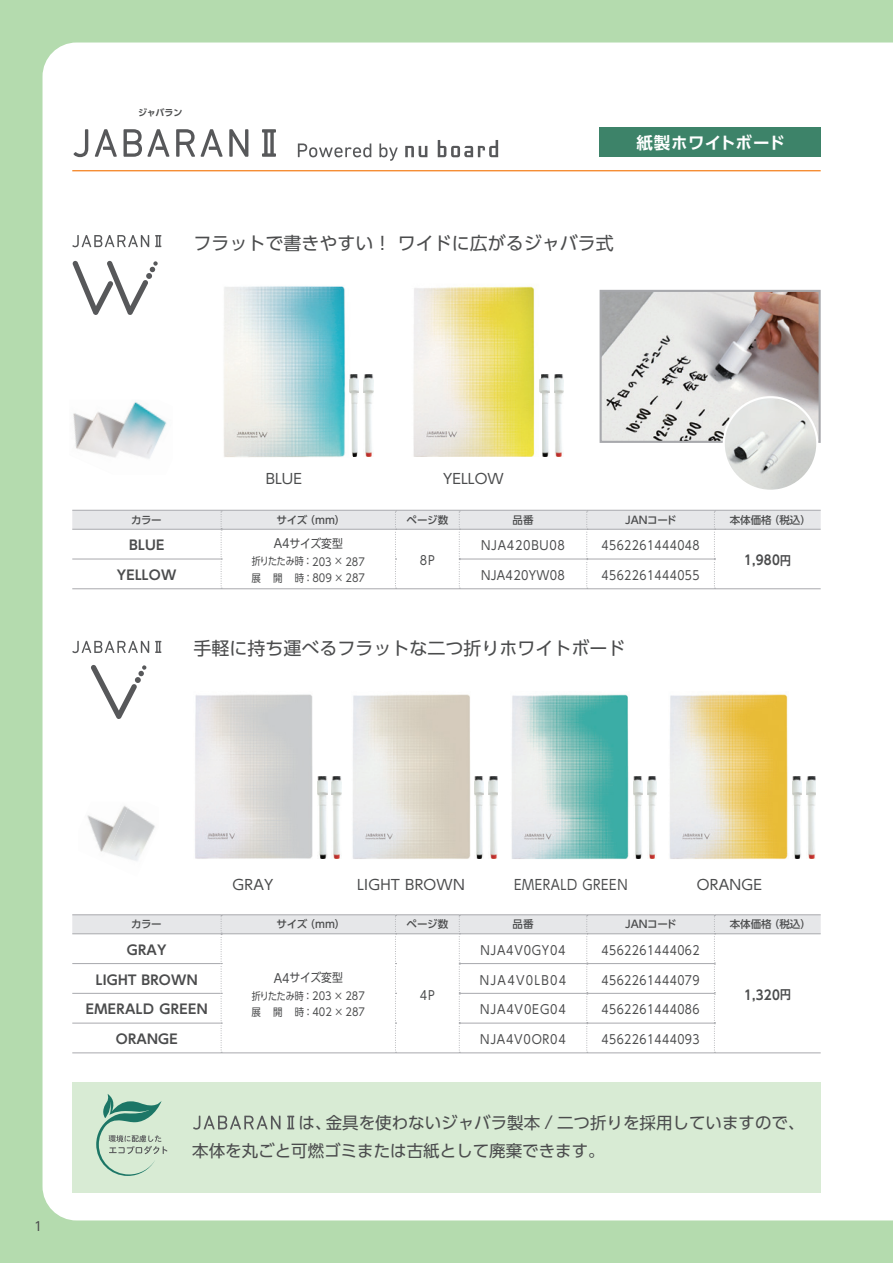
<style>
.page{position:relative;width:893px;height:1263px;background:#b4dbae}
.page>*{position:absolute;margin:0;border:0;box-sizing:border-box;transform-origin:0 0}
.t1{font:18px "UD Shin Go Pr 6";color:#4b4c4d}
.t2{font:16.5px/28.5px "UD Shin Go Pr 6";color:#4b4c4d}
.t3{font:700 16.5px "UD Shin Go Pr 6 De";letter-spacing:.015em;color:#fff}
.t4{font:14.1px "UD Shin Go Pr 6";letter-spacing:.02em;color:#4b4c4d}
.t5{font:14.1px "UD Shin Go Pr 6";letter-spacing:.05em;color:#4b4c4d;scale:.87 1}
.t6{font:700 13.2px "UD Shin Go Pr 6 De";letter-spacing:.02em;color:#4b4c4d}
.t7{font:700 13.2px "UD Shin Go Pr 6 De";letter-spacing:.02em;color:#4b4c4d;scale:.9 1}
.t8{font:12.45px "UD Shin Go Pr 6";letter-spacing:.04em;color:#4b4c4d;scale:.87 1}
.t9{font:12.45px "UD Shin Go Pr 6";letter-spacing:.065em;color:#4b4c4d;scale:.9 1}
.t10{font:12.45px "UD Shin Go Pr 6";letter-spacing:.04em;color:#4b4c4d;scale:.9 1}
.t11{font:12.45px "UD Shin Go Pr 6";letter-spacing:.115em;color:#4b4c4d;scale:.9 1}
.t12{font:12.45px "UD Shin Go Pr 6";letter-spacing:.075em;color:#4b4c4d;scale:.9 1}
.t13{font:12.45px "UD Shin Go Pr 6";letter-spacing:.04em;color:#4b4c4d}
.t14{font:12px "UD Shin Go Pr 6";letter-spacing:-.01em;color:#4b4c4d;scale:.9 1}
.t15{font:500 10.5px "UD Shin Go Pro";color:#4b4c4d}
.t16{font:10.5px/16.5px "UD Shin Go Pr 6";letter-spacing:-.03em;color:#4b4c4d;scale:.86 1}
.t17{font:700 9px "UD Shin Go Pr 6 De";letter-spacing:-.02em;color:#4b4c4d}
.s1{font-size:12.45px}
.s2{font-size:10.95px}
.s3{font-size:12px}
.s4{font-size:17.1px}
</style>
<div class="page">
<div style="left:43px;top:43px;width:850px;height:1177px;background:#fff"></div>
<svg style="left:155px;top:235px;width:6px;height:12px"></svg>
<svg style="left:72px;top:235px;width:77px;height:12px"></svg>
<svg style="left:72px;top:261px;width:86px;height:54px;background:#dadadb"></svg>
<svg style="left:155px;top:641px;width:6px;height:12px"></svg>
<svg style="left:72px;top:641px;width:77px;height:12px"></svg>
<svg style="left:91px;top:665px;width:55px;height:54px;background:#dfe0e0"></svg>
<svg style="left:72px;top:510px;width:749px;height:79px;background:#f5f6f6"></svg>
<div style="left:72px;top:1083px;width:749px;height:110px;background:#d8ebd4"></div>
<svg style="left:96px;top:1094px;width:71px;height:82px"></svg>
<svg style="left:287px;top:1116px;width:7px;height:13px"></svg>
<svg style="left:193px;top:1116px;width:87px;height:13px"></svg>
<hr style="left:72px;top:170px;width:749px;height:1px;background:#f58220">
<svg style="left:74px;top:129px;width:14px;height:28px"></svg>
<svg style="left:176px;top:129px;width:19px;height:28px"></svg>
<svg style="left:229px;top:129px;width:19px;height:28px"></svg>
<svg style="left:262px;top:129px;width:14px;height:28px"></svg>
<svg style="left:95px;top:129px;width:22px;height:28px"></svg>
<svg style="left:124px;top:129px;width:45px;height:28px"></svg>
<svg style="left:201px;top:129px;width:22px;height:28px"></svg>
<svg style="left:405px;top:146px;width:22px;height:11px"></svg>
<svg style="left:438px;top:140px;width:60px;height:17px"></svg>
<svg style="left:298px;top:143px;width:73px;height:14px"></svg>
<svg style="left:379px;top:143px;width:19px;height:18px"></svg>
<div style="left:600px;top:128px;width:221px;height:29px;background:#3d8369"></div>
<img style="left:69px;top:399px;width:104px;height:76px">
<img style="left:603px;top:293px;width:215px;height:147px">
<div style="left:600px;top:290px;width:221px;height:153px;border:2px solid #a8a9ad"></div>
<img style="left:218px;top:280px;width:134px;height:184px">
<img style="left:349px;top:375px;width:10px;height:81px">
<img style="left:363px;top:375px;width:10px;height:81px">
<hr style="left:72px;top:914px;width:149px;height:1px;background:#a8a9ad">
<hr style="left:221px;top:914px;width:174px;height:1px;background:#a8a9ad">
<hr style="left:395px;top:914px;width:64px;height:1px;background:#a8a9ad">
<hr style="left:459px;top:914px;width:128px;height:1px;background:#a8a9ad">
<hr style="left:587px;top:914px;width:127px;height:1px;background:#a8a9ad">
<hr style="left:714px;top:914px;width:107px;height:1px;background:#a8a9ad">
<svg style="left:72px;top:915px;width:749px;height:138px;background:#f9f9f9"></svg>
<hr style="left:714px;top:1052px;width:107px;height:1px;background:#a8a9ad">
<img style="left:724px;top:397px;width:93px;height:94px;border-radius:47px">
<div style="left:723px;top:396px;width:95px;height:96px;border:2px solid #fff;border-radius:50%"></div>
<img style="left:78px;top:801px;width:26px;height:61px">
<img style="left:104px;top:801px;width:55px;height:76px">
<img style="left:407px;top:279px;width:134px;height:182px">
<img style="left:540px;top:375px;width:10px;height:81px">
<img style="left:554px;top:375px;width:10px;height:81px">
<img style="left:194px;top:691px;width:119px;height:170px">
<img style="left:317px;top:777px;width:10px;height:81px">
<img style="left:331px;top:777px;width:10px;height:81px">
<img style="left:352px;top:691px;width:119px;height:170px">
<img style="left:474px;top:777px;width:10px;height:81px">
<img style="left:488px;top:777px;width:10px;height:81px">
<img style="left:510px;top:691px;width:119px;height:170px">
<img style="left:633px;top:777px;width:10px;height:81px">
<img style="left:647px;top:777px;width:10px;height:81px">
<img style="left:669px;top:691px;width:119px;height:170px">
<img style="left:792px;top:777px;width:10px;height:81px">
<img style="left:806px;top:777px;width:10px;height:81px">
<p class="t17" style="left:138px;top:105px;width:46px">ジャバラン</p>
<h2 class="t3" style="left:636px;top:129px;width:150px">紙製ホワイトボード</h2>
<h1 class="t1" style="left:193px;top:228px;width:422px">フラットで書きやすい！ワイドに広がるジャバラ式</h1>
<p class="t4" style="left:266px;top:467px;width:38px">BLUE</p>
<p class="t4" style="left:443px;top:467px;width:62px">YELLOW</p>
<p class="t15" style="left:131px;top:511px;width:32px">カラー</p>
<p class="t15" style="left:277px;top:511px;width:70px">サイズ（mm）</p>
<p class="t15" style="left:406px;top:511px;width:43px">ページ数</p>
<p class="t15" style="left:513px;top:511px;width:22px">品番</p>
<p class="t15" style="left:625px;top:511px;width:53px">JANコード</p>
<p class="t15" style="left:730px;top:511px;width:83px">本体価格（税込）</p>
<p class="t6" style="left:129px;top:535px;width:37px">BLUE</p>
<p class="t14" style="left:274px;top:534px;width:78px"><span class="s1">A4</span>サイズ変型</p>
<p class="t16" style="left:251px;top:553px;width:134px">折りたたみ時：<span class="s2">203</span> × <span class="s2">287</span>展　開　時：<span class="s2">809</span> × <span class="s2">287</span></p>
<p class="t10" style="left:420px;top:550px;width:18px">8P</p>
<p class="t9" style="left:481px;top:535px;width:95px">NJA420BU08</p>
<p class="t8" style="left:601px;top:535px;width:114px">4562261444048</p>
<p class="t7" style="left:744px;top:549px;width:53px">1,980<span class="s3">円</span></p>
<p class="t6" style="left:117px;top:564px;width:61px">YELLOW</p>
<p class="t10" style="left:481px;top:565px;width:95px">NJA420YW08</p>
<p class="t8" style="left:601px;top:565px;width:114px">4562261444055</p>
<h1 class="t1" style="left:193px;top:634px;width:433px">手軽に持ち運べるフラットな二つ折りホワイトボード</h1>
<p class="t13" style="left:34px;top:1216px;width:10px">1</p>
<p class="t4" style="left:233px;top:873px;width:42px">GRAY</p>
<p class="t4" style="left:357px;top:873px;width:109px">LIGHT BROWN</p>
<p class="t5" style="left:514px;top:873px;width:132px">EMERALD GREEN</p>
<p class="t4" style="left:697px;top:873px;width:67px">ORANGE</p>
<p class="t15" style="left:131px;top:916px;width:32px">カラー</p>
<p class="t15" style="left:277px;top:916px;width:70px">サイズ（mm）</p>
<p class="t15" style="left:406px;top:916px;width:43px">ページ数</p>
<p class="t15" style="left:513px;top:916px;width:22px">品番</p>
<p class="t15" style="left:625px;top:916px;width:53px">JANコード</p>
<p class="t15" style="left:730px;top:916px;width:83px">本体価格（税込）</p>
<p class="t6" style="left:127px;top:939px;width:41px">GRAY</p>
<p class="t14" style="left:274px;top:968px;width:78px"><span class="s1">A4</span>サイズ変型</p>
<p class="t16" style="left:251px;top:987px;width:134px">折りたたみ時：<span class="s2">203</span> × <span class="s2">287</span>展　開　時：<span class="s2">402</span> × <span class="s2">287</span></p>
<p class="t10" style="left:420px;top:985px;width:18px">4P</p>
<p class="t9" style="left:480px;top:940px;width:96px">NJA4V0GY04</p>
<p class="t8" style="left:601px;top:940px;width:114px">4562261444062</p>
<p class="t6" style="left:96px;top:969px;width:103px">LIGHT BROWN</p>
<p class="t11" style="left:480px;top:970px;width:97px">NJA4V0LB04</p>
<p class="t8" style="left:601px;top:970px;width:114px">4562261444079</p>
<p class="t6" style="left:86px;top:999px;width:123px">EMERALD GREEN</p>
<p class="t12" style="left:480px;top:999px;width:97px">NJA4V0EG04</p>
<p class="t8" style="left:601px;top:999px;width:114px">4562261444086</p>
<p class="t6" style="left:116px;top:1028px;width:63px">ORANGE</p>
<p class="t9" style="left:480px;top:1029px;width:97px">NJA4V0OR04</p>
<p class="t8" style="left:601px;top:1029px;width:114px">4562261444093</p>
<p class="t7" style="left:744px;top:984px;width:53px">1,320<span class="s3">円</span></p>
<h2 class="t2" style="left:192px;top:1108px;width:614px;text-indent:106px">は、金具を使わないジャバラ製本 <span class="s4">/</span> 二つ折りを採用していますので、本体を丸ごと可燃ゴミまたは古紙として廃棄できます。</h2>
</div>
